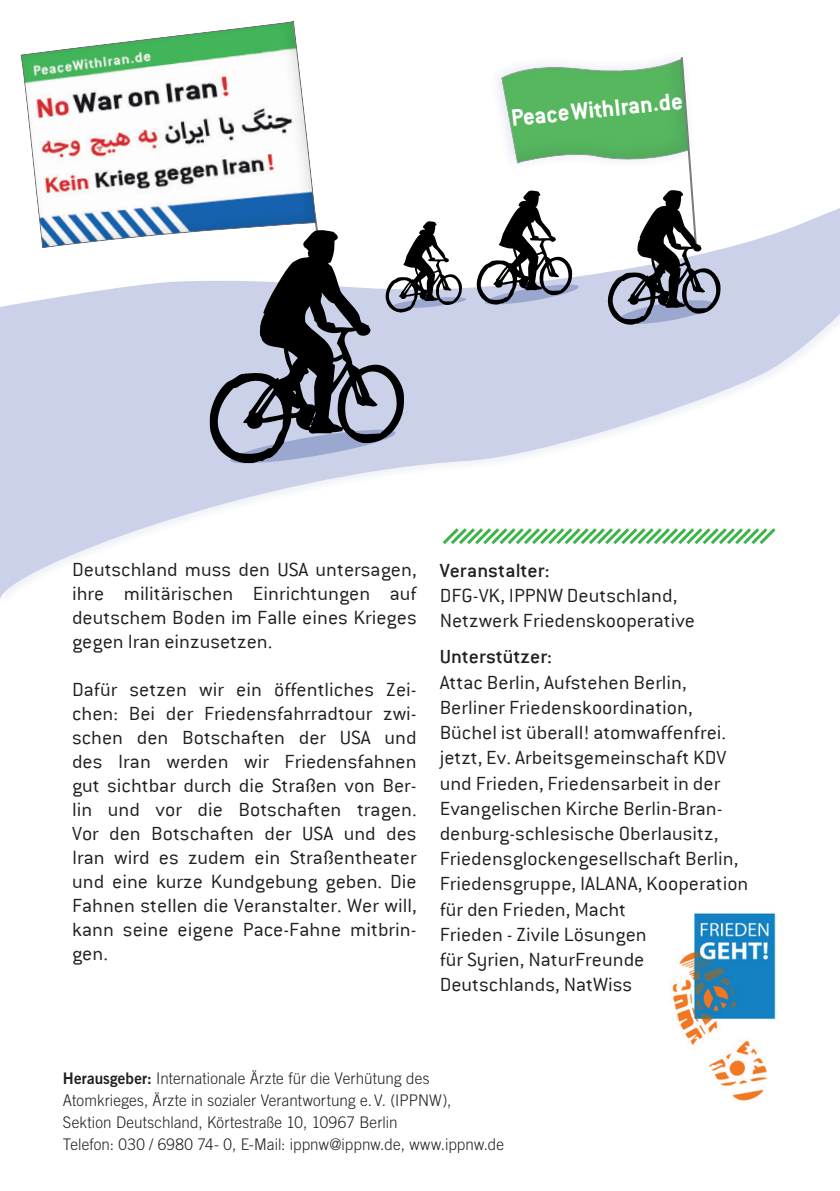
<style>
.page{position:relative;width:840px;height:1191px;background:#fff}
.page>*{position:absolute;margin:0;border:0;box-sizing:border-box;transform-origin:0 0}
.t1{font:700 26px "Conduit ITC Std";color:#fff}
.t2{font:300 21px/24px "Conduit ITC";color:#231f20;text-align:justify;scale:1.06 1}
.t3{font:500 21px "Conduit ITC";color:#231f20;scale:1.06 1}
.t4{font:300 16px/22px "Trade Gothic LT Std";letter-spacing:.01em;color:#231f20;scale:.95 1}
.s1{font-family:"Trade Gothic LT Std Bd 2";font-weight:400}
</style>
<div class="page">
<svg style="left:0;top:208px;width:839px;height:391px"></svg>
<svg style="left:229px;top:463px;width:167px;height:2px"></svg>
<svg style="left:319px;top:210px;width:8px;height:19px"></svg>
<svg style="left:20px;top:21px;width:299px;height:235px"></svg>
<svg style="left:209px;top:229px;width:195px;height:234px"></svg>
<svg style="left:385px;top:221px;width:81px;height:91px"></svg>
<svg style="left:439px;top:525px;width:339px;height:22px"></svg>
<img style="left:672px;top:913px;width:104px;height:188px">
<svg style="left:476px;top:57px;width:244px;height:268px"></svg>
<p class="t1" style="left:509px;top:103px;width:174px;rotate:-6deg">PeaceWithIran.de</p>
<p class="t2" style="left:72px;top:557px;width:326px">Deutschland muss den USA untersagen, ihre militärischen Einrichtungen auf deutschem Boden im Falle eines Krieges gegen Iran einzusetzen.</p>
<p class="t2" style="left:72px;top:677px;width:326px">Dafür setzen wir ein öffentliches Zei&shy;chen: Bei der Friedensfahrradtour zwi&shy;schen den Botschaften der USA und des Iran werden wir Friedensfahnen gut sichtbar durch die Straßen von Ber&shy;lin und vor die Botschaften tragen.<br>Vor den Botschaften der USA und des Iran wird es zudem ein Straßentheater und eine kurze Kundgebung geben. Die Fahnen stellen die Veranstalter. Wer will, kann seine eigene Pace-Fahne mitbrin&shy;gen.</p>
<p class="t3" style="left:439px;top:558px;width:105px">Veranstalter:</p>
<p class="t2" style="left:439px;top:582px;width:242px;line-height:25.2px">DFG-VK, IPPNW Deutschland,<br>Netzwerk Friedenskooperative</p>
<p class="t3" style="left:439px;top:645px;width:107px">Unterstützer:</p>
<p class="t2" style="left:439px;top:669px;width:293px;line-height:25.2px;text-align:left">Attac Berlin, Aufstehen Berlin,<br>Berliner Friedenskoordination,<br>Büchel ist überall! atomwaffenfrei. jetzt, Ev. Arbeitsgemeinschaft KDV und Frieden, Friedensarbeit in der<br>Evangelischen Kirche Berlin-Bran&shy;denburg-schlesische Oberlausitz,<br>Friedensglockengesellschaft Berlin,<br>Friedensgruppe, IALANA, Kooperation für den Frieden, Macht<br>Frieden - Zivile Lösungen<br>für Syrien, NaturFreunde<br>Deutschlands, NatWiss</p>
<p class="t4" style="left:63px;top:1067px;width:465px"><span class="s1">Herausgeber:</span> Internationale Ärzte für die Verhütung des Atomkrieges, Ärzte in sozialer Verantwortung e.V. (IPPNW),<br>Sektion Deutschland, Körtestraße 10, 10967 Berlin<br>Telefon: 030 / 6980 74- 0, E-Mail: ippnw@ippnw.de, www.ippnw.de</p>
</div>
